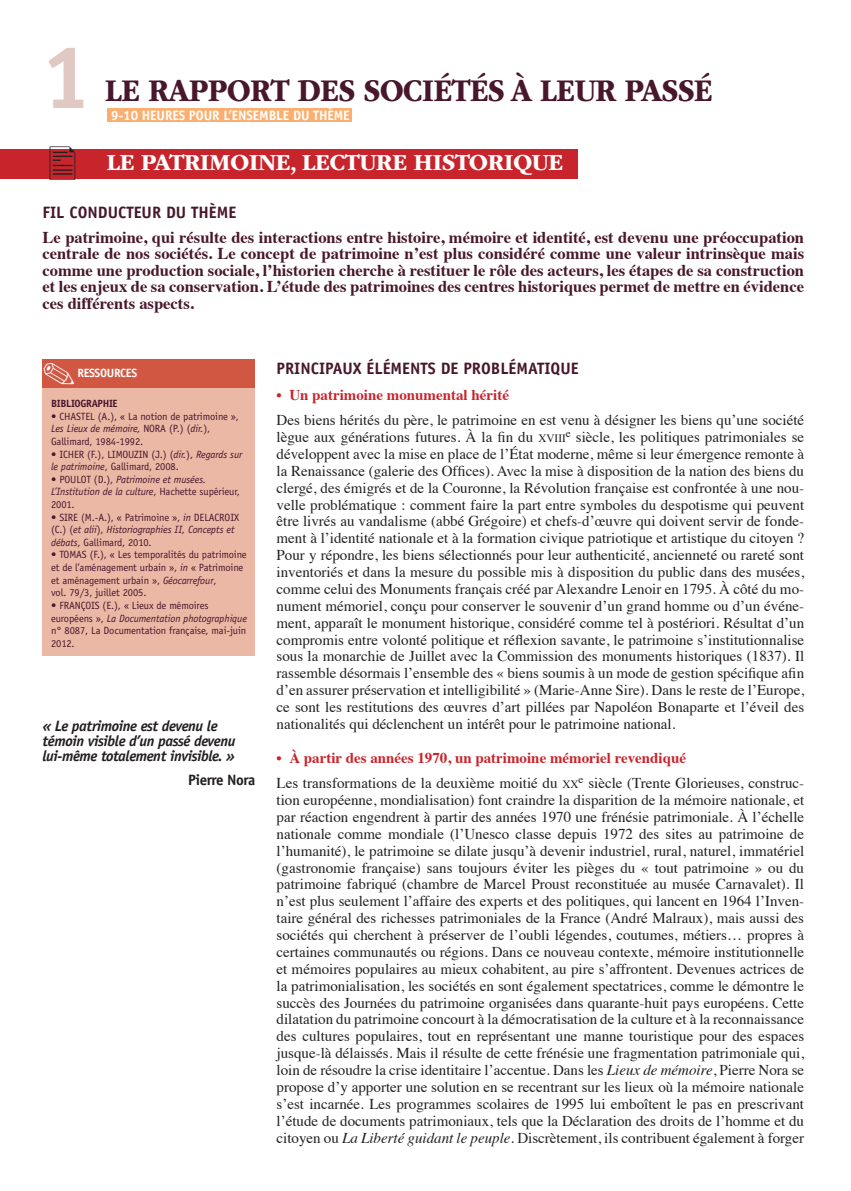
<style>
.page{position:relative;width:851px;height:1191px;background:#fff}
.page>*{position:absolute;margin:0;border:0;box-sizing:border-box;transform-origin:0 0}
.t1{font:700 90px "Officina Sans Std";color:#e0c9c2}
.t2{font:700 33px "ITC Garamond Std";letter-spacing:-.03em;color:#48172b;scale:.91 1}
.t3{font:700 24px "ITC Garamond Std";letter-spacing:-.03em;color:#fff}
.t4{font:700 16.5px/16.5px "Times";color:#48172b;text-align:justify}
.t5{font:700 16.5px "Officina Sans Std";color:#48172b}
.t6{font:15px/16.8px "Times";color:#231f20;text-align:justify}
.t7{font:italic 700 15px/15px "Officina Sans Std";letter-spacing:-.03em;color:#231f20}
.t8{font:700 15px "Times";color:#c8242b}
.t9{font:700 15px "Officina Sans Std";letter-spacing:-.03em;color:#231f20}
.t10{font:700 13.5px "Officina Sans Std";color:#fff}
.t11{font:700 12px "Officina Sans Std";color:#fff}
.t12{font:10.5px/12.6px "Officina Sans Std";letter-spacing:-.01em;color:#48172b}
.t13{font:italic 10.5px/12.6px "Officina Sans Std";letter-spacing:-.01em;color:#48172b}
.t14{font:700 10.5px "Officina Sans Std";color:#48172b}
.s1{font-style:italic}
.s2{font-style:normal}
.s3{font-size:11.25px}
.s4{font-weight:700;color:#c8242b}
</style>
<div class="page">
<div style="left:43px;top:387px;width:212px;height:268px;background:#ecb8a6"></div>
<div style="left:43px;top:358px;width:212px;height:29px;background:#d15743"></div>
<div style="left:0;top:149px;width:577px;height:30px;background:#c8242b"></div>
<div style="left:107px;top:108px;width:244px;height:14px;background:#faaf71"></div>
<h1 class="t1" style="left:41px;top:21px;width:52px">1</h1>
<h2 class="t2" style="left:105px;top:72px;width:669px">LE RAPPORT DES SOCIÉTÉS À LEUR PASSÉ</h2>
<p class="t10" style="left:111px;top:107px;width:39px">9-10 HEURES</p>
<p class="t10" style="left:189px;top:107px;width:9px">POUR</p>
<p class="t10" style="left:223px;top:107px;width:17px">L’ENSEMBLE</p>
<p class="t10" style="left:293px;top:107px;width:29px">DU THÈME</p>
<h3 class="t3" style="left:106px;top:148px;width:458px">LE PATRIMOINE, LECTURE HISTORIQUE</h3>
<p class="t5" style="left:43px;top:202px;width:37px">FIL CONDUCTEUR</p>
<p class="t5" style="left:166px;top:202px;width:35px">DU THÈME</p>
<p class="t4" style="left:42px;top:227px;width:763px">Le patrimoine, qui résulte des interactions entre histoire, mémoire et identité, est devenu une préoccupation centrale de nos sociétés. Le concept de patrimoine n’est plus considéré comme une valeur intrinsèque mais comme une production sociale, l’historien cherche à restituer le rôle des acteurs, les étapes de sa construction et les enjeux de sa conservation. L’étude des patrimoines des centres historiques permet de mettre en évidence ces différents aspects.</p>
<p class="t11" style="left:77px;top:365px;width:14px">RESSOURCES</p>
<p class="t14" style="left:51px;top:397px;width:12px">BIBLIOGRAPHIE</p>
<p class="t12" style="left:51px;top:410px;width:189px">• CHASTEL (A.), « La notion de patrimoine »,<br><span class="s1">Les Lieux de mémoire,</span> NORA (P.) (<span class="s1">dir.</span>),<br>Gallimard, 1984-1992.</p>
<p class="t12" style="left:51px;top:448px;width:193px">• ICHER (F.), LIMOUZIN (J.) (<span class="s1">dir.</span>), <span class="s1">Regards sur le patrimoine</span>, Gallimard, 2008.</p>
<p class="t13" style="left:51px;top:473px;width:190px"><span class="s2">• POULOT (D.),</span> Patrimoine et musées.<br>L’Institution de la culture<span class="s2">, Hachette supérieur,<br>2001.</span></p>
<p class="t12" style="left:51px;top:511px;width:190px">• SIRE (M.-A.), « Patrimoine », <span class="s1">in</span> DELACROIX (C.) (<span class="s1">et alii</span>), <span class="s1">Historiographies II, Concepts et débats</span>, Gallimard, 2010.</p>
<p class="t12" style="left:51px;top:548px;width:197px">• TOMAS (F.), « Les temporalités du patrimoine et de l’aménagement urbain », <span class="s1">in</span> « Patrimoine et aménagement urbain », <span class="s1">Géocarrefour</span>,<br>vol. 79/3, juillet 2005.</p>
<p class="t12" style="left:51px;top:599px;width:197px">• FRANÇOIS (E.), « Lieux de mémoires européens », <span class="s1">La Documentation photographique </span>n° 8087, La Documentation française, mai-juin 2012.</p>
<p class="t7" style="left:43px;top:719px;width:194px">« Le patrimoine est devenu le témoin visible d’un passé devenu lui-même totalement invisible. »</p>
<p class="t9" style="left:188px;top:770px;width:69px">PIERRE NORA</p>
<p class="t5" style="left:276px;top:358px;width:18px">PRINCIPAU</p>
<p class="t5" style="left:353px;top:358px;width:24px">X ÉLÉMENTS</p>
<p class="t5" style="left:440px;top:358px;width:33px">DE PROBLÉMATI</p>
<p class="t5" style="left:550px;top:358px;width:20px">QUE</p>
<p class="t8" style="left:276px;top:380px;width:234px">• Un patrimoine monumental hérité</p>
<p class="t6" style="left:276px;top:410px;width:529px">Des biens hérités du père, le patrimoine en est venu à désigner les biens qu’une société lègue aux générations futures. À la fin du <span class="s3">XVIII</span><sup>e</sup> siècle, les politiques patrimoniales se développent avec la mise en place de l’État moderne, même si leur émergence remonte à la Renaissance (galerie des Offices). Avec la mise à disposition de la nation des biens du clergé, des émigrés et de la Couronne, la Révolution française est confrontée à une nou&shy;velle problématique : comment faire la part entre symboles du despotisme qui peuvent être livrés au vandalisme (abbé Grégoire) et chefs-d’œuvre qui doivent servir de fonde&shy;ment à l’identité nationale et à la formation civique patriotique et artistique du citoyen ?<br>Pour y répondre, les biens sélectionnés pour leur authenticité, ancienneté ou rareté sont inventoriés et dans la mesure du possible mis à disposition du public dans des musées, comme celui des Monuments français créé par Alexandre Lenoir en 1795. À côté du mo&shy;nument mémoriel, conçu pour conserver le souvenir d’un grand homme ou d’un événe&shy;ment, apparaît le monument historique, considéré comme tel à postériori. Résultat d’un compromis entre volonté politique et réflexion savante, le patrimoine s’institutionnalise sous la monarchie de Juillet avec la Commission des monuments historiques (1837). Il rassemble désormais l’ensemble des « biens soumis à un mode de gestion spécifique afin d’en assurer préservation et intelligibilité » (Marie-Anne Sire). Dans le reste de l’Europe, ce sont les restitutions des œuvres d’art pillées par Napoléon Bonaparte et l’éveil des nationalités qui déclenchent un intérêt pour le patrimoine national.</p>
<p class="t6" style="left:276px;top:743px;width:529px;line-height:25.3px"><span class="s4">• À partir des années 1970, un patrimoine mémoriel revendiqué<br></span>Les transformations de la deuxième moitié du <span class="s3">XX</span><sup>e</sup> siècle (Trente Glorieuses, construc-</p>
<p class="t6" style="left:276px;top:790px;width:529px">tion européenne, mondialisation) font craindre la disparition de la mémoire nationale, et par réaction engendrent à partir des années 1970 une frénésie patrimoniale. À l’échelle nationale comme mondiale (l’Unesco classe depuis 1972 des sites au patrimoine de l’humanité), le patrimoine se dilate jusqu’à devenir industriel, rural, naturel, immatériel (gastronomie française) sans toujours éviter les pièges du « tout patrimoine » ou du patrimoine fabriqué (chambre de Marcel Proust reconstituée au musée Carnavalet). Il n’est plus seulement l’affaire des experts et des politiques, qui lancent en 1964 l’Inven&shy;taire général des richesses patrimoniales de la France (André Malraux), mais aussi des sociétés qui cherchent à préserver de l’oubli légendes, coutumes, métiers… propres à certaines communautés ou régions. Dans ce nouveau contexte, mémoire institutionnelle et mémoires populaires au mieux cohabitent, au pire s’affrontent. Devenues actrices de la patrimonialisation, les sociétés en sont également spectatrices, comme le démontre le succès des Journées du patrimoine organisées dans quarante-huit pays européens. Cette dilatation du patrimoine concourt à la démocratisation de la culture et à la reconnaissance des cultures populaires, tout en représentant une manne touristique pour des espaces jusque-là délaissés. Mais il résulte de cette frénésie une fragmentation patrimoniale qui, loin de résoudre la crise identitaire l’accentue. Dans les <span class="s1">Lieux de mémoire</span>, Pierre Nora se propose d’y apporter une solution en se recentrant sur les lieux où la mémoire nationale s’est incarnée. Les programmes scolaires de 1995 lui emboîtent le pas en prescrivant l’étude de documents patrimoniaux, tels que la Déclaration des droits de l’homme et du citoyen ou <span class="s1">La Liberté guidant le peuple</span>. Discrètement, ils contribuent également à forger</p>
</div>
